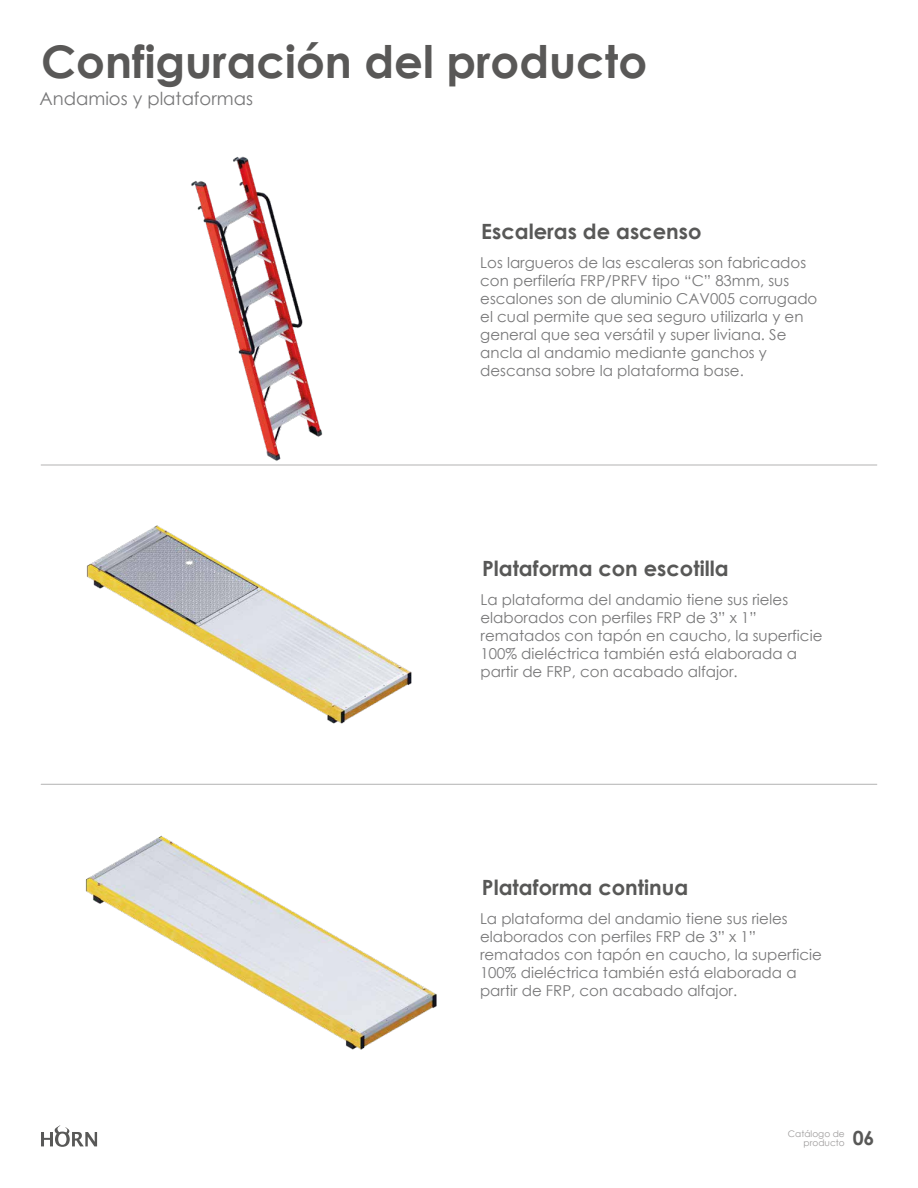
<style>
.page{position:relative;width:918px;height:1188px;background:#fff}
.page>*{position:absolute;margin:0;border:0;box-sizing:border-box;transform-origin:0 0}
.t1{font:700 45px "Century Gothic";color:#595857}
.t2{font:700 21px "Century Gothic";color:#585857}
.t3{font:700 19.5px "Century Gothic";color:#585857}
.t4{font:18px "Century Gothic";color:#777778}
.t5{font:15px/18px "Century Gothic";color:#777778}
.t6{font:9px/9px "Century Gothic";color:#9d9b9b;text-align:right}
</style>
<div class="page">
<svg style="left:41px;top:1125px;width:56px;height:22px"></svg>
<img style="left:174px;top:156px;width:184px;height:309px">
<img style="left:86px;top:525px;width:326px;height:199px">
<img style="left:85px;top:835px;width:352px;height:215px">
<hr style="left:41px;top:465px;width:835px;height:1px;background:#b3b2b2">
<hr style="left:41px;top:784px;width:835px;height:1px;background:#b3b2b2">
<h1 class="t1" style="left:41px;top:27px;width:607px">Configuración del producto</h1>
<p class="t4" style="left:39px;top:86px;width:215px">Andamios y plataformas</p>
<h2 class="t2" style="left:481px;top:216px;width:222px">Escaleras de ascenso</h2>
<p class="t5" style="left:480px;top:254px;width:338px">Los largueros de las escaleras son fabricados con perfilería FRP/PRFV tipo “C” 83mm, sus escalones son de aluminio CAV005 corrugado el cual permite que sea seguro utilizarla y en general que sea versátil y super liviana. Se ancla al andamio mediante ganchos y descansa sobre la plataforma base.</p>
<h2 class="t2" style="left:482px;top:552px;width:248px">Plataforma con escotilla</h2>
<p class="t5" style="left:480px;top:590px;width:343px">La plataforma del andamio tiene sus rieles elaborados con perfiles FRP de 3” x 1” rematados con tapón en caucho, la superficie 100% dieléctrica también está elaborada a partir de FRP, con acabado alfajor.</p>
<h2 class="t2" style="left:482px;top:872px;width:208px">Plataforma continua</h2>
<p class="t5" style="left:480px;top:909px;width:343px">La plataforma del andamio tiene sus rieles elaborados con perfiles FRP de 3” x 1” rematados con tapón en caucho, la superficie 100% dieléctrica también está elaborada a partir de FRP, con acabado alfajor.</p>
<p class="t6" style="left:787px;top:1129px;width:58px">Catálogo de producto</p>
<h3 class="t3" style="left:852px;top:1123px;width:23px">06</h3>
</div>
